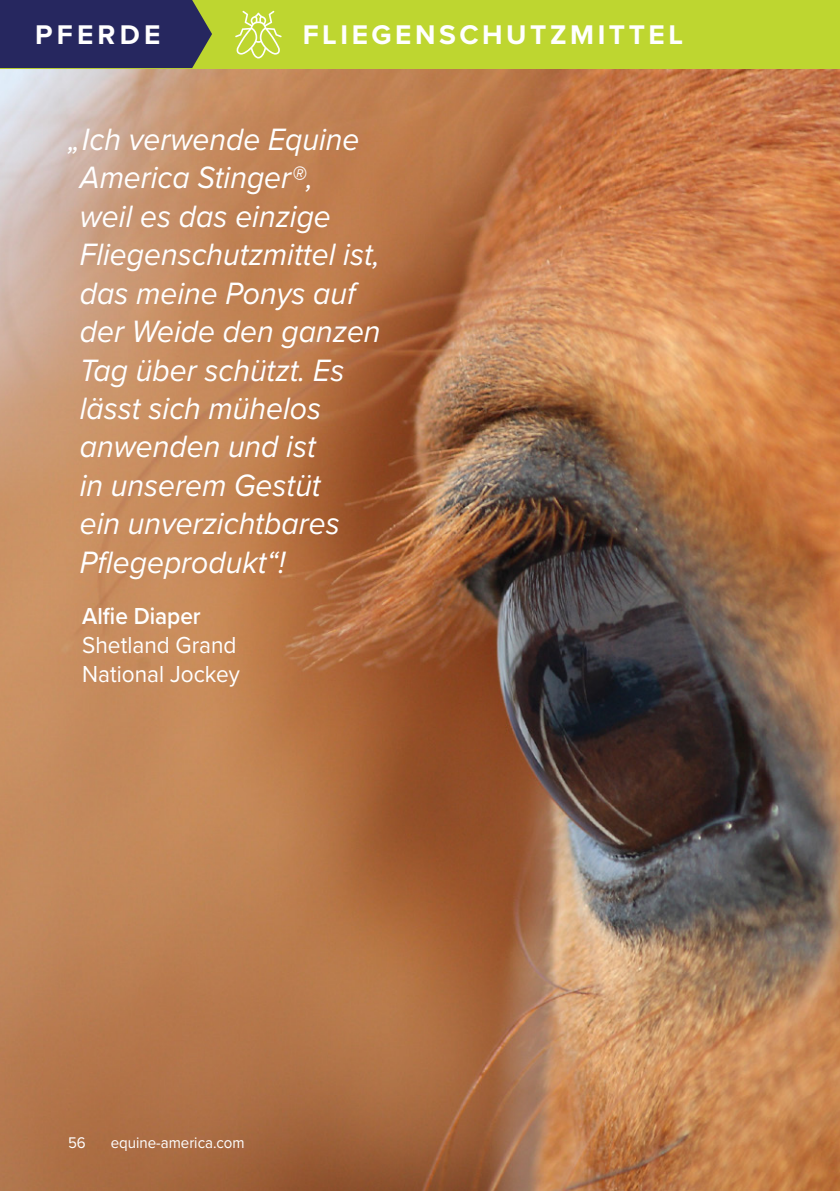
<style>
.page{position:relative;width:840px;height:1191px;background:#fff}
.page>*{position:absolute;margin:0;border:0;box-sizing:border-box;transform-origin:0 0}
.t1{font:italic 32px/38.4px "Proxima Nova";color:#fff;scale:.94 1}
.t2{font:700 28px "Proxima Nova";letter-spacing:.125em;color:#fff}
.t3{font:24px/28.8px "Proxima Nova";color:#fff;scale:.94 1}
.t4{font:600 24px "Proxima Nova";color:#fff;scale:.94 1}
.t5{font:16px "Proxima Nova";color:#fff;scale:.94 1}
</style>
<div class="page">
<img style="left:0;top:68px;width:839px;height:1123px">
<div style="left:0;top:0;width:839px;height:68px;background:#bed630"></div>
<div style="left:0;top:0;width:212px;height:68px;background:#26275f"></div>
<svg style="left:235px;top:11px;width:46px;height:47px"></svg>
<p class="t2" style="left:35px;top:14px;width:127px">PFERDE</p>
<p class="t2" style="left:302px;top:14px;width:381px">FLIEGENSCHUTZMITTEL</p>
<p class="t1" style="left:80px;top:119px;width:321px;text-indent:-12px">„Ich verwende Equine<br>America Stinger®,<br>weil es das einzige<br>Fliegenschutzmittel ist, das meine Ponys auf der Weide den ganzen<br>Tag über schützt. Es lässt sich mühelos anwenden und ist<br>in unserem Gestüt<br>ein unverzichtbares<br>Pflegeprodukt“!</p>
<p class="t4" style="left:82px;top:598px;width:127px">Alfie Diaper</p>
<p class="t3" style="left:82px;top:629px;width:169px">Shetland Grand<br>National Jockey</p>
<p class="t5" style="left:68px;top:1131px;width:20px">56</p>
<p class="t5" style="left:111px;top:1131px;width:144px">equine-america.com</p>
</div>
